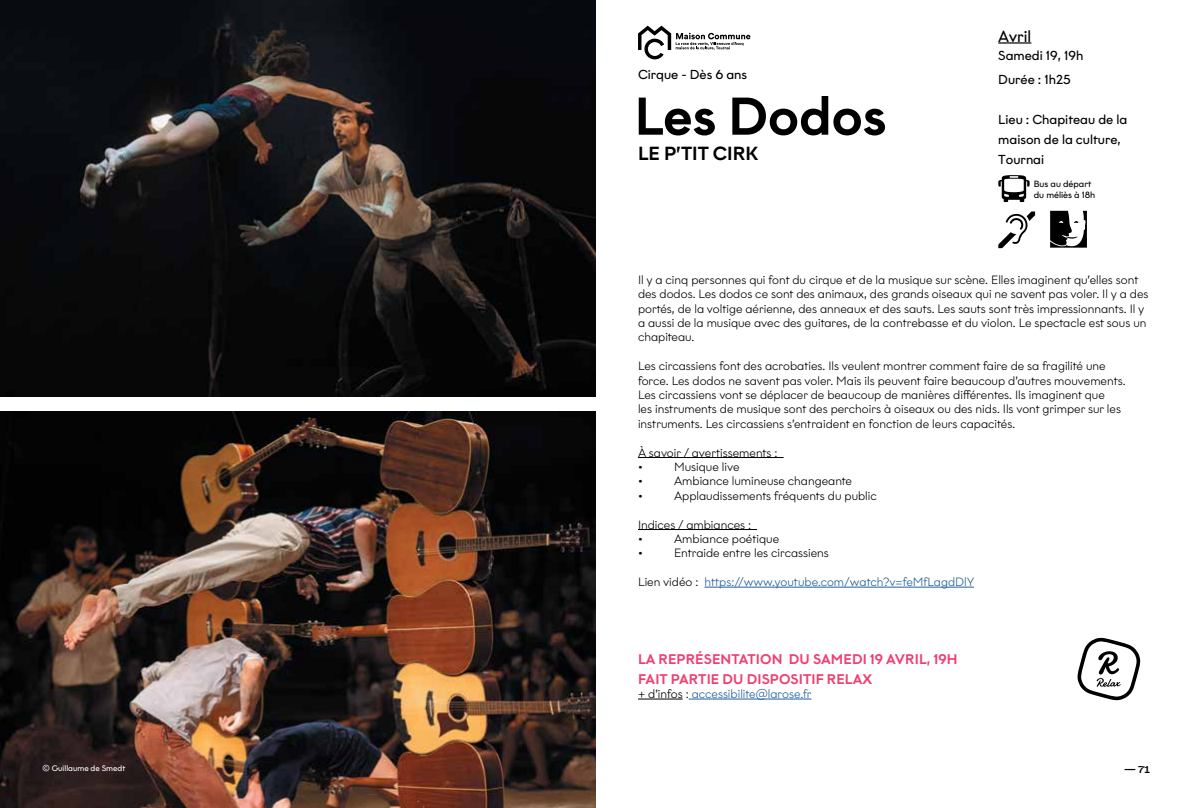
<style>
.page{position:relative;width:1191px;height:808px;background:#fff}
.page>*{position:absolute;margin:0;border:0;box-sizing:border-box;transform-origin:0 0}
.t1{font:500 53px "Graphit";color:#000}
.t2{font:500 19px "Graphit";color:#000}
.t3{font:16px "Graphit";color:#000}
.t4{font:500 14px/20px "Graphit";letter-spacing:.01em;color:#ef3f70}
.t5{font:13px/20px "Graphit";color:#000}
.t6{font:300 12px/14.4px "Graphit";color:#000}
.t7{font:300 12px "Graphit";color:#215e9e}
.t8{font:10px "Neue Metana Next Free Personal Sm";color:#000}
.t9{font:9px/10.8px "Graphit";color:#000}
.t10{font:8px "Graphit";color:#fff}
.s1{color:#000}
</style>
<div class="page">
<img style="left:0;top:411px;width:595px;height:397px">
<img style="left:0;top:0;width:595px;height:397px">
<hr style="left:998px;top:42px;width:33px;height:2px;background:#000">
<svg style="left:638px;top:26px;width:112px;height:33px"></svg>
<svg style="left:998px;top:175px;width:31px;height:27px"></svg>
<svg style="left:1050px;top:211px;width:37px;height:37px"></svg>
<svg style="left:998px;top:211px;width:37px;height:37px"></svg>
<svg style="left:1077px;top:638px;width:63px;height:62px"></svg>
<hr style="left:638px;top:699px;width:44px;height:1px;background:#000">
<hr style="left:688px;top:699px;width:123px;height:1px;background:#215e9e">
<hr style="left:638px;top:457px;width:145px;height:1px;background:#000">
<hr style="left:638px;top:529px;width:119px;height:1px;background:#000">
<hr style="left:704px;top:587px;width:270px;height:1px;background:#215e9e">
<p class="t5" style="left:638px;top:64px;width:111px">Cirque - Dès 6 ans</p>
<h1 class="t1" style="left:634px;top:83px;width:254px">Les Dodos</h1>
<h2 class="t2" style="left:638px;top:142px;width:122px">LE P’TIT CIRK</h2>
<h3 class="t3" style="left:998px;top:26px;width:35px">Avril</h3>
<p class="t5" style="left:998px;top:43px;width:87px;line-height:24px">Samedi 19, 19h<br>Durée : 1h25</p>
<p class="t5" style="left:998px;top:109px;width:130px">Lieu : Chapiteau de la maison de la culture,<br>Tournai</p>
<p class="t9" style="left:1033px;top:178px;width:63px">Bus au départ du méliès à 18h</p>
<p class="t6" style="left:638px;top:272px;width:512px">Il y a cinq personnes qui font du cirque et de la musique sur scène. Elles imaginent qu’elles sont des dodos. Les dodos ce sont des animaux, des grands oiseaux qui ne savent pas voler. Il y a des portés, de la voltige aérienne, des anneaux et des sauts. Les sauts sont très impressionnants. Il y a aussi de la musique avec des guitares, de la contrebasse et du violon. Le spectacle est sous un chapiteau.</p>
<p class="t6" style="left:638px;top:359px;width:489px">Les circassiens font des acrobaties. Ils veulent montrer comment faire de sa fragilité une force. Les dodos ne savent pas voler. Mais ils peuvent faire beaucoup d’autres mouvements.<br>Les circassiens vont se déplacer de beaucoup de manières différentes. Ils imaginent que<br>les instruments de musique sont des perchoirs à oiseaux ou des nids. Ils vont grimper sur les instruments. Les circassiens s’entraident en fonction de leurs capacités.</p>
<p class="t6" style="left:638px;top:445px;width:141px">À savoir / avertissements : •</p>
<p class="t6" style="left:674px;top:459px;width:67px">Musique live</p>
<p class="t6" style="left:638px;top:474px;width:6px">•</p>
<p class="t6" style="left:674px;top:474px;width:180px">Ambiance lumineuse changeante</p>
<p class="t6" style="left:638px;top:488px;width:6px">•</p>
<p class="t6" style="left:674px;top:488px;width:204px">Applaudissements fréquents du public</p>
<p class="t6" style="left:638px;top:517px;width:115px">Indices / ambiances : •</p>
<p class="t6" style="left:674px;top:531px;width:107px">Ambiance poétique</p>
<p class="t6" style="left:638px;top:546px;width:6px">•</p>
<p class="t6" style="left:674px;top:546px;width:156px">Entraide entre les circassiens</p>
<p class="t7" style="left:638px;top:575px;width:338px"><span class="s1">Lien vidéo :</span> https://www.youtube.com/watch?v=feMfLagdDlY</p>
<p class="t4" style="left:638px;top:648px;width:321px">LA REPRÉSENTATION DU SAMEDI 19 AVRIL, 19H<br>FAIT PARTIE DU DISPOSITIF RELAX</p>
<p class="t7" style="left:638px;top:686px;width:175px"><span class="s1">+ d’infos :</span> accessibilite@larose.fr</p>
<p class="t10" style="left:43px;top:763px;width:84px">© Guillaume de Smedt</p>
<p class="t8" style="left:1124px;top:762px;width:28px">— 71</p>
</div>
